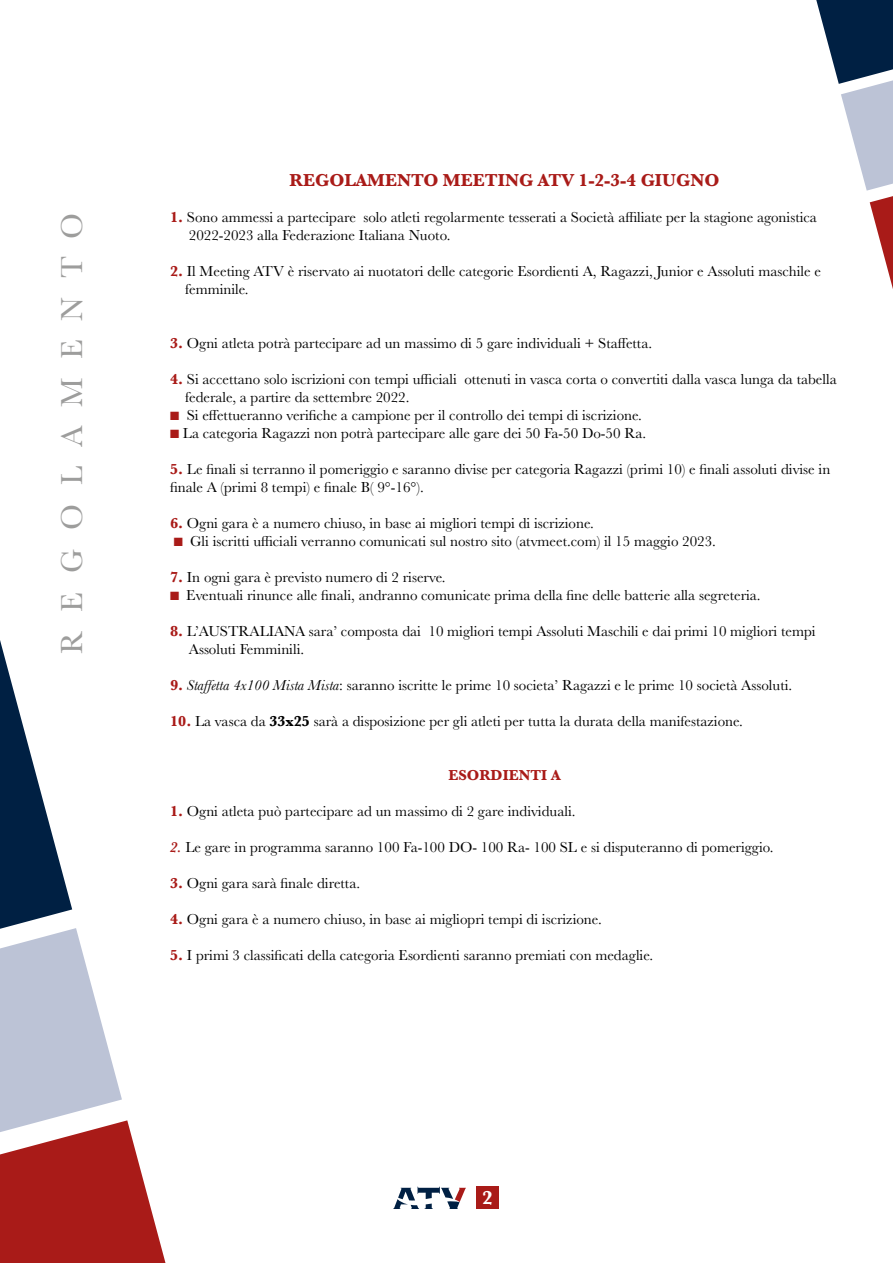
<style>
.page{position:relative;width:893px;height:1263px;background:#fff}
.page>*{position:absolute;margin:0;border:0;box-sizing:border-box;transform-origin:0 0}
.t1{font:31.5px "Baskerville";letter-spacing:.6em;color:#9d9d9c}
.t2{font:700 19.5px "Baskerville";color:#fff}
.t3{font:700 18px "Baskerville";color:#a91b18}
.t4{font:15px/18px "Baskerville";color:#000}
.t5{font:700 15px "Baskerville";color:#a91b18}
.s1{font-weight:700;color:#a91b18}
.s2{color:#a91b18}
.s3{font-style:italic}
.s4{font-weight:700}
.s5{font-weight:600;font-style:italic;color:#a91b18}
</style>
<div class="page">
<svg style="left:0;top:640px;width:165px;height:623px"></svg>
<svg style="left:393px;top:1187px;width:73px;height:22px"></svg>
<div style="left:476px;top:1187px;width:23px;height:22px;background:#a91b18"></div>
<svg style="left:816px;top:0;width:77px;height:289px"></svg>
<h1 class="t1" style="left:52px;top:654px;width:443px;rotate:-90deg">REGOLAMENTO</h1>
<p class="t3" style="left:290px;top:168px;width:431px">REGOLAMENTO MEETING ATV 1-2-3-4 GIUGNO</p>
<p class="t4" style="left:189px;top:209px;width:630px;text-indent:-19px"><span class="s1">1.</span> Sono ammessi a partecipare solo atleti regolarmente tesserati a Società affiliate per la stagione agonistica<br>2022-2023 alla Federazione Italiana Nuoto.</p>
<p class="t4" style="left:185px;top:263px;width:637px;text-indent:-15px"><span class="s1">2.</span> Il Meeting ATV è riservato ai nuotatori delle categorie Esordienti A, Ragazzi, Junior e Assoluti maschile e femminile.</p>
<p class="t4" style="left:170px;top:335px;width:483px"><span class="s1">3.</span> Ogni atleta potrà partecipare ad un massimo di 5 gare individuali + Staffetta.</p>
<p class="t4" style="left:185px;top:371px;width:653px;text-indent:-15px"><span class="s1">4.</span> Si accettano solo iscrizioni con tempi ufficiali ottenuti in vasca corta o convertiti dalla vasca lunga da tabella federale, a partire da settembre 2022.</p>
<p class="t4" style="left:170px;top:407px;width:473px"><span class="s2">■</span> Si effettueranno verifiche a campione per il controllo dei tempi di iscrizione.</p>
<p class="t4" style="left:170px;top:425px;width:477px"><span class="s2">■</span> La categoria Ragazzi non potrà partecipare alle gare dei 50 Fa-50 Do-50 Ra.</p>
<p class="t4" style="left:170px;top:461px;width:662px"><span class="s1">5.</span> Le finali si terranno il pomeriggio e saranno divise per categoria Ragazzi (primi 10) e finali assoluti divise in finale A (primi 8 tempi) e finale B( 9°-16°).</p>
<p class="t4" style="left:170px;top:515px;width:425px"><span class="s1">6.</span> Ogni gara è a numero chiuso, in base ai migliori tempi di iscrizione.</p>
<p class="t4" style="left:174px;top:533px;width:544px"><span class="s2">■</span> Gli iscritti ufficiali verranno comunicati sul nostro sito (atvmeet.com) il 15 maggio 2023.</p>
<p class="t4" style="left:170px;top:569px;width:277px"><span class="s1">7.</span> In ogni gara è previsto numero di 2 riserve.</p>
<p class="t4" style="left:170px;top:587px;width:592px"><span class="s2">■</span> Eventuali rinunce alle finali, andranno comunicate prima della fine delle batterie alla segreteria.</p>
<p class="t4" style="left:189px;top:623px;width:628px;text-indent:-19px"><span class="s1">8.</span> L’AUSTRALIANA sara’ composta dai 10 migliori tempi Assoluti Maschili e dai primi 10 migliori tempi<br>Assoluti Femminili.</p>
<p class="t4" style="left:170px;top:677px;width:624px"><span class="s1">9.</span> <span class="s3">Staffetta 4x100 Mista Mista</span>: saranno iscritte le prime 10 societa’ Ragazzi e le prime 10 società Assoluti.</p>
<p class="t4" style="left:170px;top:713px;width:574px"><span class="s1">10.</span> La vasca da <span class="s4">33x25</span> sarà a disposizione per gli atleti per tutta la durata della manifestazione.</p>
<p class="t5" style="left:448px;top:765px;width:114px">ESORDIENTI A</p>
<p class="t4" style="left:170px;top:803px;width:407px"><span class="s1">1.</span> Ogni atleta può partecipare ad un massimo di 2 gare individuali.</p>
<p class="t4" style="left:170px;top:839px;width:605px"><span class="s5">2.</span> Le gare in programma saranno 100 Fa-100 DO- 100 Ra- 100 SL e si disputeranno di pomeriggio.</p>
<p class="t4" style="left:170px;top:875px;width:192px"><span class="s1">3.</span> Ogni gara sarà finale diretta.</p>
<p class="t4" style="left:170px;top:911px;width:433px"><span class="s1">4.</span> Ogni gara è a numero chiuso, in base ai migliopri tempi di iscrizione.</p>
<p class="t4" style="left:170px;top:947px;width:485px"><span class="s1">5.</span> I primi 3 classificati della categoria Esordienti saranno premiati con medaglie.</p>
<h2 class="t2" style="left:482px;top:1184px;width:12px">2</h2>
</div>
